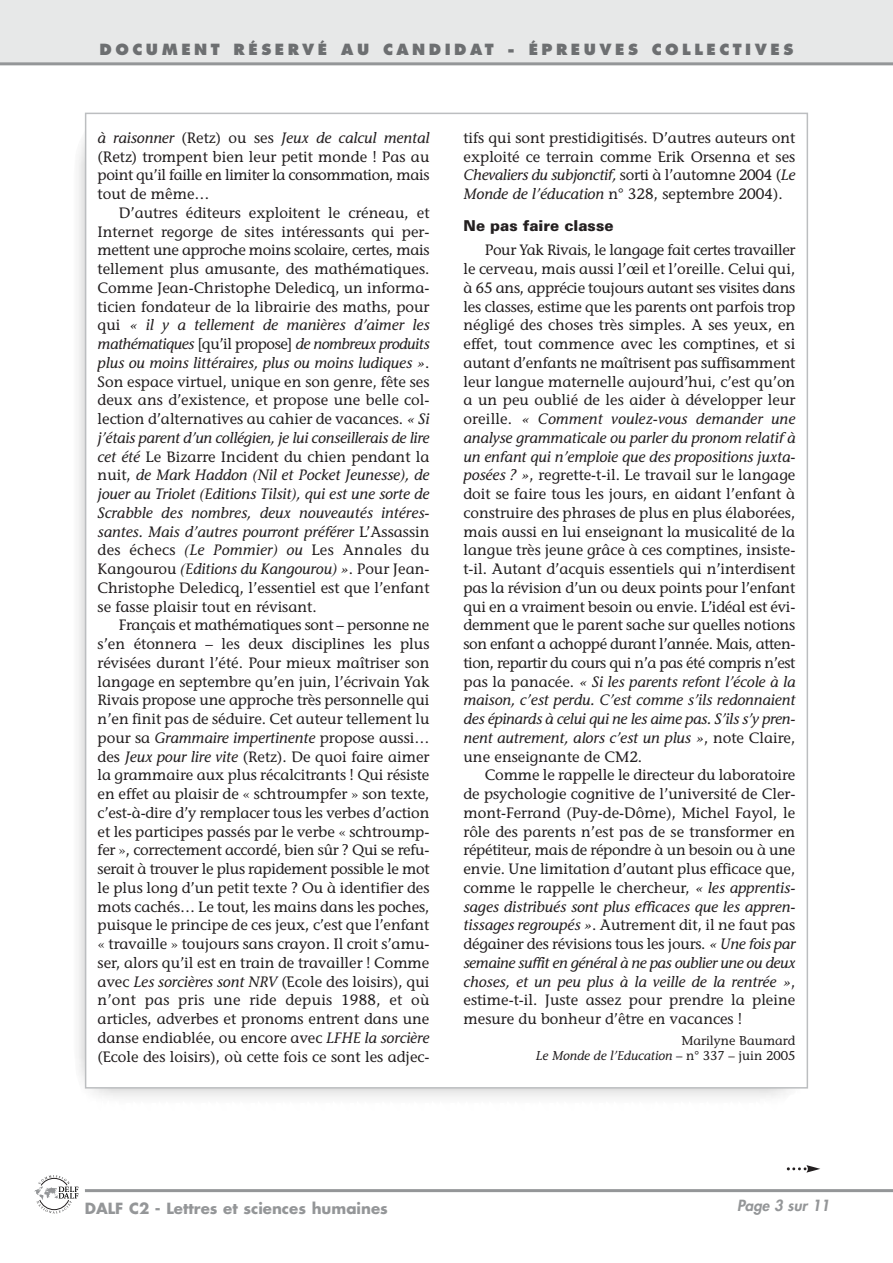
<style>
.page{position:relative;width:893px;height:1263px;background:#fff}
.page>*{position:absolute;margin:0;border:0;box-sizing:border-box;transform-origin:0 0}
.t1{font:15px/18.8px "Stone Informal";color:#231f20;text-align:justify}
.t2{font:800 15px "Futura";letter-spacing:.235em;color:#6d6f71}
.t3{font:700 15px "Futura";color:#949698}
.t4{font:900 15px "Univers";color:#231f20}
.t5{font:italic 800 15px "Futura";color:#949698}
.t6{font:12.75px/15px "Stone Informal";color:#231f20;text-align:right}
.s1{font-style:italic}
</style>
<div class="page">
<div style="left:0;top:0;width:892px;height:64px;background:#e7e8e8"></div>
<hr style="left:85px;top:1189px;width:807px;height:3px;background:#949698">
<hr style="left:0;top:62px;width:892px;height:3px;background:#949698">
<svg style="left:34px;top:1175px;width:45px;height:39px"></svg>
<svg style="left:786px;top:1165px;width:34px;height:8px"></svg>
<p class="t2" style="left:100px;top:43px;width:695px">DOCUMENT RÉSERVÉ AU CANDIDAT - ÉPREUVES COLLECTIVES</p>
<p class="t1" style="left:98px;top:130px;width:333px"><span class="s1">à raisonner</span> (Retz) ou ses <span class="s1">Jeux de calcul mental </span>(Retz) trompent bien leur petit monde ! Pas au point qu’il faille en limiter la consommation, mais tout de même…</p>
<p class="t1" style="left:98px;top:205px;width:333px;text-indent:21px">D’autres éditeurs exploitent le créneau, et Internet regorge de sites intéressants qui per&shy;mettent une approche moins scolaire, certes, mais tellement plus amusante, des mathématiques.<br>Comme Jean-Christophe Deledicq, un informa&shy;ticien fondateur de la librairie des maths, pour qui <span class="s1">« il y a tellement de manières d’aimer les mathématiques</span> [qu’il propose] <span class="s1">de nombreux produits plus ou moins littéraires, plus ou moins ludiques »</span>.<br>Son espace virtuel, unique en son genre, fête ses deux ans d’existence, et propose une belle col&shy;lection d’alternatives au cahier de vacances. <span class="s1">« Si j’étais parent d’un collégien, je lui conseillerais de lire cet été</span> Le Bizarre Incident du chien pendant la nuit, <span class="s1">de Mark Haddon (Nil et Pocket Jeunesse), de jouer au Triolet (Editions Tilsit), qui est une sorte de Scrabble des nombres, deux nouveautés intéres&shy;santes. Mais d’autres pourront préférer</span> L’Assassin des échecs <span class="s1">(Le Pommier) ou</span> Les Annales du Kangourou <span class="s1">(Editions du Kangourou) »</span>. Pour Jean-Christophe Deledicq, l’essentiel est que l’enfant se fasse plaisir tout en révisant.</p>
<p class="t1" style="left:98px;top:617px;width:333px;text-indent:21px">Français et mathématiques sont – personne ne s’en étonnera – les deux disciplines les plus révisées durant l’été. Pour mieux maîtriser son langage en septembre qu’en juin, l’écrivain Yak Rivais propose une approche très personnelle qui n’en finit pas de séduire. Cet auteur tellement lu pour sa <span class="s1">Grammaire impertinente</span> propose aussi… des <span class="s1">Jeux pour lire vite</span> (Retz). De quoi faire aimer la grammaire aux plus récalcitrants ! Qui résiste en effet au plaisir de « schtroumpfer » son texte, c’est-à-dire d’y remplacer tous les verbes d’action et les participes passés par le verbe « schtroump&shy;fer », correctement accordé, bien sûr ? Qui se refu&shy;serait à trouver le plus rapidement possible le mot le plus long d’un petit texte ? Ou à identifier des mots cachés… Le tout, les mains dans les poches, puisque le principe de ces jeux, c’est que l’enfant « travaille » toujours sans crayon. Il croit s’amu&shy;ser, alors qu’il est en train de travailler ! Comme avec <span class="s1">Les sorcières sont NRV</span> (Ecole des loisirs), qui n’ont pas pris une ride depuis 1988, et où articles, adverbes et pronoms entrent dans une danse endiablée, ou encore avec <span class="s1">LFHE la sorcière </span>(Ecole des loisirs), où cette fois ce sont les adjec-</p>
<p class="t1" style="left:463px;top:130px;width:333px">tifs qui sont prestidigitisés. D’autres auteurs ont exploité ce terrain comme Erik Orsenna et ses <span class="s1">Chevaliers du subjonctif,</span> sorti à l’automne 2004 (<span class="s1">Le Monde de l’éducation</span> n° 328, septembre 2004).</p>
<p class="t4" style="left:463px;top:220px;width:151px">Ne pas faire classe</p>
<p class="t1" style="left:463px;top:242px;width:333px;text-indent:21px">Pour Yak Rivais, le langage fait certes travailler le cerveau, mais aussi l’œil et l’oreille. Celui qui, à 65 ans, apprécie toujours autant ses visites dans les classes, estime que les parents ont parfois trop négligé des choses très simples. A ses yeux, en effet, tout commence avec les comptines, et si autant d’enfants ne maîtrisent pas suffisamment leur langue maternelle aujourd’hui, c’est qu’on a un peu oublié de les aider à développer leur oreille. <span class="s1">« Comment voulez-vous demander une analyse grammaticale ou parler du pronom relatif à un enfant qui n’emploie que des propositions juxta&shy;posées ? »</span>, regrette-t-il. Le travail sur le langage doit se faire tous les jours, en aidant l’enfant à construire des phrases de plus en plus élaborées, mais aussi en lui enseignant la musicalité de la langue très jeune grâce à ces comptines, insiste&shy;t-il. Autant d’acquis essentiels qui n’interdisent pas la révision d’un ou deux points pour l’enfant qui en a vraiment besoin ou envie. L’idéal est évi&shy;demment que le parent sache sur quelles notions son enfant a achoppé durant l’année. Mais, atten&shy;tion, repartir du cours qui n’a pas été compris n’est pas la panacée. <span class="s1">« Si les parents refont l’école à la maison, c’est perdu. C’est comme s’ils redonnaient des épinards à celui qui ne les aime pas. S’ils s’y pren&shy;nent autrement, alors c’est un plus »</span>, note Claire, une enseignante de CM2.</p>
<p class="t1" style="left:463px;top:767px;width:333px;text-indent:21px">Comme le rappelle le directeur du laboratoire de psychologie cognitive de l’université de Cler&shy;mont-Ferrand (Puy-de-Dôme), Michel Fayol, le rôle des parents n’est pas de se transformer en répétiteur, mais de répondre à un besoin ou à une envie. Une limitation d’autant plus efficace que, comme le rappelle le chercheur, <span class="s1">« les apprentis&shy;sages distribués sont plus efficaces que les appren&shy;tissages regroupés »</span>. Autrement dit, il ne faut pas dégainer des révisions tous les jours. <span class="s1">« Une fois par semaine suffit en général à ne pas oublier une ou deux choses, et un peu plus à la veille de la rentrée »</span>, estime-t-il. Juste assez pour prendre la pleine mesure du bonheur d’être en vacances !</p>
<p class="t6" style="left:536px;top:1035px;width:261px">Marilyne Baumard<br><span class="s1">Le Monde de l’Education</span> – n° 337 – juin 2005</p>
<p class="t3" style="left:85px;top:1201px;width:304px">DALF C2 - Lettres et sciences humaines</p>
<p class="t5" style="left:737px;top:1198px;width:94px">Page 3 sur 11</p>
</div>
